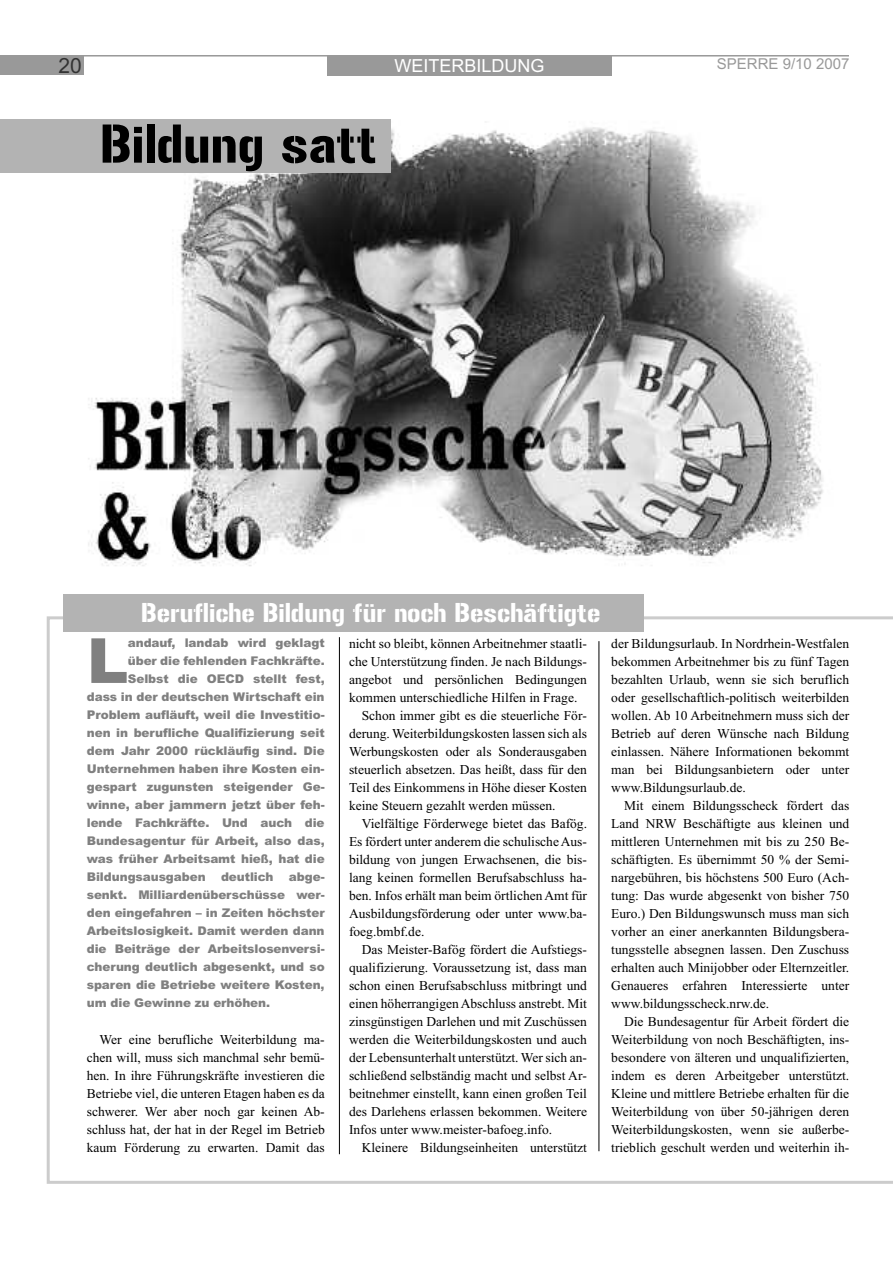
<style>
.page{position:relative;width:893px;height:1263px;background:#fff}
.page>*{position:absolute;margin:0;border:0;box-sizing:border-box;transform-origin:0 0}
.t1{font:900 62.25px "Arial";color:#808080}
.t2{font:54px "Gunplay";color:#000}
.t3{font:27px "Gunplay";color:#fff}
.t4{font:21px "Arial";color:#333}
.t5{font:18px "Arial";color:#fff}
.t6{font:15px "Arial";color:#999}
.t7{font:13.5px/18px "Times New Roman";color:#000;text-align:justify}
.t8{font:900 12px/18px "Arial";letter-spacing:-.005em;color:#808080;text-align:justify}
</style>
<div class="page">
<img style="left:77px;top:75px;width:746px;height:491px">
<hr style="left:84px;top:55px;width:255px;height:2px;background:#999">
<hr style="left:609px;top:55px;width:240px;height:2px;background:#999">
<div style="left:0;top:55px;width:84px;height:20px;background:#999"></div>
<div style="left:327px;top:55px;width:285px;height:20px;background:#999"></div>
<svg style="left:47px;top:616px;width:846px;height:568px"></svg>
<hr style="left:339px;top:637px;width:1px;height:517px;background:#000">
<hr style="left:599px;top:641px;width:1px;height:510px;background:#000">
<div style="left:64px;top:594px;width:580px;height:38px;background:#b3b3b3"></div>
<div style="left:0;top:119px;width:391px;height:53px;background:#b3b3b3"></div>
<h3 class="t4" style="left:58px;top:53px;width:25px">20</h3>
<h3 class="t5" style="left:394px;top:55px;width:152px">WEITERBILDUNG</h3>
<p class="t6" style="left:717px;top:56px;width:134px">SPERRE 9/10 2007</p>
<h2 class="t2" style="left:100px;top:112px;width:278px">Bildung satt</h2>
<h3 class="t3" style="left:141px;top:597px;width:461px">Berufliche Bildung für noch Beschäftigte</h3>
<h1 class="t1" style="left:87px;top:625px;width:43px">L</h1>
<p class="t8" style="left:128px;top:634px;width:198px">andauf, landab wird geklagt</p>
<p class="t8" style="left:128px;top:652px;width:198px">über die fehlenden Fachkräfte.</p>
<p class="t8" style="left:128px;top:670px;width:198px">Selbst die OECD stellt fest,</p>
<p class="t8" style="left:87px;top:688px;width:239px">dass in der deutschen Wirtschaft ein</p>
<p class="t8" style="left:87px;top:706px;width:239px">Problem aufläuft, weil die Investitio-</p>
<p class="t8" style="left:87px;top:724px;width:239px">nen in berufliche Qualifizierung seit</p>
<p class="t8" style="left:87px;top:742px;width:239px">dem Jahr 2000 rückläufig sind. Die</p>
<p class="t8" style="left:87px;top:760px;width:239px">Unternehmen haben ihre Kosten ein-</p>
<p class="t8" style="left:87px;top:778px;width:239px">gespart zugunsten steigender Ge-</p>
<p class="t8" style="left:87px;top:796px;width:239px">winne, aber jammern jetzt über feh-</p>
<p class="t8" style="left:87px;top:814px;width:239px">lende Fachkräfte. Und auch die</p>
<p class="t8" style="left:87px;top:832px;width:239px">Bundesagentur für Arbeit, also das,</p>
<p class="t8" style="left:87px;top:850px;width:239px">was früher Arbeitsamt hieß, hat die</p>
<p class="t8" style="left:87px;top:868px;width:120px">Bildungsausgaben</p>
<p class="t8" style="left:221px;top:868px;width:54px">deutlich</p>
<p class="t8" style="left:87px;top:868px;width:239px;text-indent:202px">abge&shy;senkt. Milliardenüberschüsse wer&shy;den eingefahren – in Zeiten höchster Arbeitslosigkeit. Damit werden dann die Beiträge der Arbeitslosenversi&shy;cherung deutlich abgesenkt, und so sparen die Betriebe weitere Kosten, um die Gewinne zu erhöhen.</p>
<p class="t7" style="left:87px;top:1030px;width:240px;text-indent:13px">Wer eine berufliche Weiterbildung ma&shy;chen will, muss sich manchmal sehr bemü&shy;hen. In ihre Führungskräfte investieren die Betriebe viel, die unteren Etagen haben es da schwerer. Wer aber noch gar keinen Ab&shy;schluss hat, der hat in der Regel im Betrieb kaum Förderung zu erwarten. Damit das</p>
<p class="t7" style="left:349px;top:634px;width:239px">nicht so bleibt, können Arbeitnehmer staatli-</p>
<p class="t7" style="left:349px;top:652px;width:239px">che Unterstützung finden. Je nach Bildungs-</p>
<p class="t7" style="left:349px;top:670px;width:239px">angebot und persönlichen Bedingungen</p>
<p class="t7" style="left:349px;top:688px;width:230px">kommen unterschiedliche Hilfen in Frage.</p>
<p class="t7" style="left:362px;top:706px;width:227px">Schon immer gibt es die steuerliche För-</p>
<p class="t7" style="left:349px;top:724px;width:239px">derung. Weiterbildungskosten lassen sich als</p>
<p class="t7" style="left:349px;top:742px;width:239px">Werbungskosten oder als Sonderausgaben</p>
<p class="t7" style="left:349px;top:760px;width:239px">steuerlich absetzen. Das heißt, dass für den</p>
<p class="t7" style="left:349px;top:778px;width:239px">Teil des Einkommens in Höhe dieser Kosten</p>
<p class="t7" style="left:349px;top:796px;width:208px">keine Steuern gezahlt werden müssen.</p>
<p class="t7" style="left:362px;top:814px;width:227px">Vielfältige Förderwege bietet das Bafög.</p>
<p class="t7" style="left:349px;top:832px;width:239px">Es fördert unter anderem die schulische Aus-</p>
<p class="t7" style="left:349px;top:850px;width:239px">bildung von jungen Erwachsenen, die bis-</p>
<p class="t7" style="left:349px;top:868px;width:239px">lang keinen formellen Berufsabschluss ha-</p>
<p class="t7" style="left:349px;top:886px;width:239px">ben. Infos erhält man beim örtlichen Amt für</p>
<p class="t7" style="left:349px;top:904px;width:239px">Ausbildungsförderung oder unter www.ba-</p>
<p class="t7" style="left:349px;top:922px;width:77px">foeg.bmbf.de.</p>
<p class="t7" style="left:362px;top:940px;width:227px">Das Meister-Bafög fördert die Aufstiegs-</p>
<p class="t7" style="left:349px;top:958px;width:239px">qualifizierung. Voraussetzung ist, dass man</p>
<p class="t7" style="left:349px;top:976px;width:239px">schon einen Berufsabschluss mitbringt und</p>
<p class="t7" style="left:349px;top:994px;width:239px">einen höherrangigen Abschluss anstrebt. Mit</p>
<p class="t7" style="left:349px;top:1012px;width:239px">zinsgünstigen Darlehen und mit Zuschüssen</p>
<p class="t7" style="left:349px;top:1030px;width:239px">werden die Weiterbildungskosten und auch</p>
<p class="t7" style="left:349px;top:1048px;width:239px">der Lebensunterhalt unterstützt. Wer sich an-</p>
<p class="t7" style="left:349px;top:1066px;width:239px">schließend selbständig macht und selbst Ar-</p>
<p class="t7" style="left:349px;top:1084px;width:239px">beitnehmer einstellt, kann einen großen Teil</p>
<p class="t7" style="left:349px;top:1102px;width:239px">des Darlehens erlassen bekommen. Weitere</p>
<p class="t7" style="left:349px;top:1120px;width:205px">Infos unter www.meister-bafoeg.info.</p>
<p class="t7" style="left:362px;top:1138px;width:227px">Kleinere Bildungseinheiten unterstützt</p>
<p class="t7" style="left:611px;top:634px;width:239px">der Bildungsurlaub. In Nordrhein-Westfalen bekommen Arbeitnehmer bis zu fünf Tagen bezahlten Urlaub, wenn sie sich beruflich oder gesellschaftlich-politisch weiterbilden wollen. Ab 10 Arbeitnehmern muss sich der Betrieb auf deren Wünsche nach Bildung einlassen. Nähere Informationen bekommt man bei Bildungsanbietern oder unter www.Bildungsurlaub.de.</p>
<p class="t7" style="left:611px;top:796px;width:239px;text-indent:13px">Mit einem Bildungsscheck fördert das Land NRW Beschäftigte aus kleinen und mittleren Unternehmen mit bis zu 250 Be&shy;schäftigten. Es übernimmt 50 % der Semi&shy;nargebühren, bis höchstens 500 Euro (Ach&shy;tung: Das wurde abgesenkt von bisher 750<br>Euro.) Den Bildungswunsch muss man sich vorher an einer anerkannten Bildungsbera&shy;tungsstelle absegnen lassen. Den Zuschuss erhalten auch Minijobber oder Elternzeitler.<br>Genaueres erfahren Interessierte unter www.bildungsscheck.nrw.de.</p>
<p class="t7" style="left:611px;top:1012px;width:240px;text-indent:13px">Die Bundesagentur für Arbeit fördert die Weiterbildung von noch Beschäftigten, ins&shy;besondere von älteren und unqualifizierten, indem es deren Arbeitgeber unterstützt.<br>Kleine und mittlere Betriebe erhalten für die Weiterbildung von über 50-jährigen deren Weiterbildungskosten, wenn sie außerbe&shy;trieblich geschult werden und weiterhin ih-</p>
</div>
